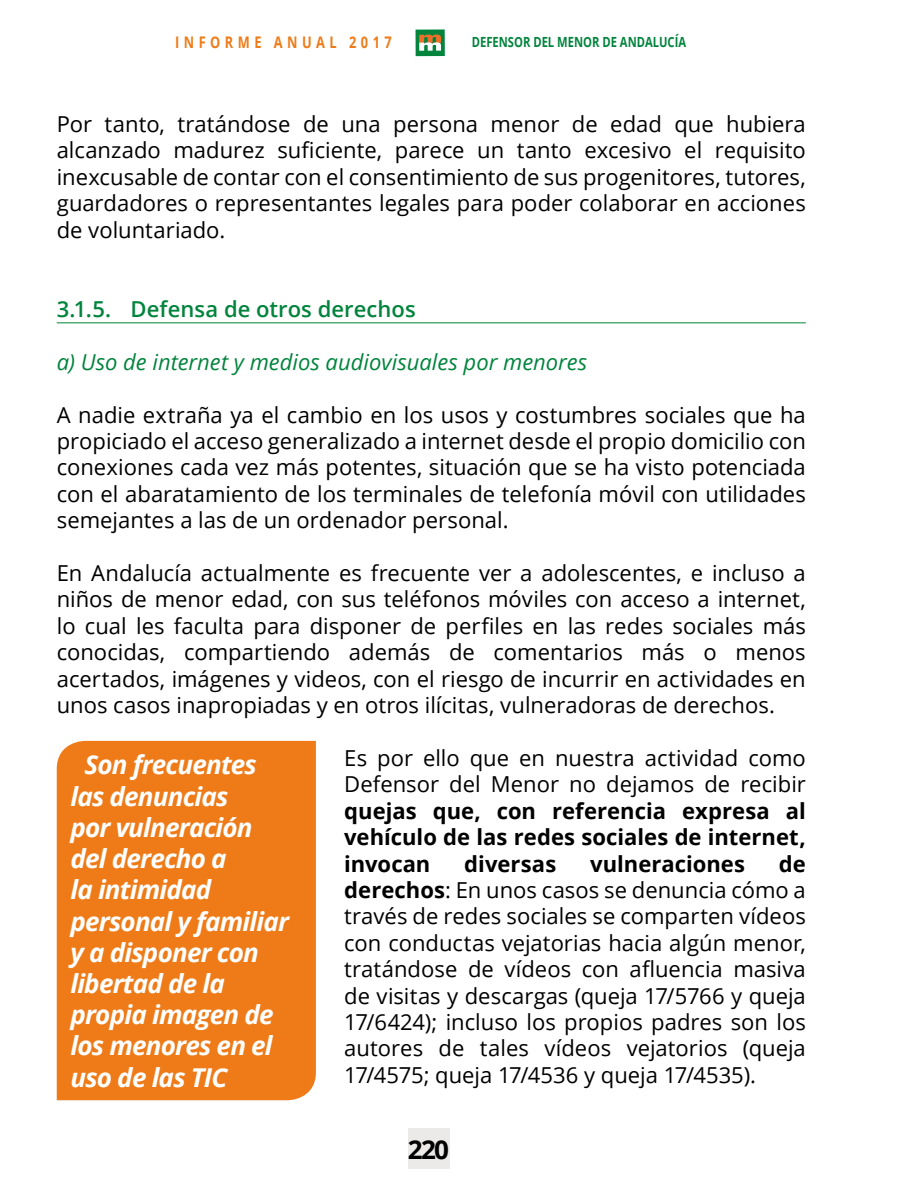
<style>
.page{position:relative;width:908px;height:1191px;background:#fff}
.page>*{position:absolute;margin:0;border:0;box-sizing:border-box;transform-origin:0 0}
.DESTACADOS{font:italic 700 26px/31.2px "Open Sans";letter-spacing:-.03em;color:#fff}
._97_Nº_PAGINA{font:700 26px "Open Sans";color:#000}
._03_NORMAL{font:22px/26.4px "Open Sans";color:#000;text-align:justify}
._03_NORMAL-2{font:700 22px/26.4px "Open Sans";color:#000;text-align:justify}
._03_NORMAL-3{font:italic 22px "Open Sans";color:#02843d}
.t1{font:600 22px "Open Sans";letter-spacing:.005em;color:#02843d}
._96_CABECERA_NARANJA{font:700 16px "Open Sans";letter-spacing:.35em;color:#ee7b18;scale:.8 1}
._96_CABECERA_VERDE{font:700 14px "Open Sans";color:#02843d;scale:.8 1}
.s1{font-weight:400}
.s2{font-weight:700}
</style>
<div class="page">
<div style="left:408px;top:1128px;width:41px;height:41px;background:#ece9e9"></div>
<div style="left:415px;top:29px;width:29px;height:27px;background:#02843d"></div>
<svg style="left:419px;top:35px;width:22px;height:16px"></svg>
<hr style="left:57px;top:322px;width:748px;height:1px;background:#02843d">
<div style="left:56px;top:740px;width:260px;height:361px;background:#ee7b18"></div>
<p class="_96_CABECERA_NARANJA" style="left:175px;top:31px;width:272px">INFORME ANUAL 2017</p>
<p class="_96_CABECERA_VERDE" style="left:471px;top:32px;width:269px">DEFENSOR DEL MENOR DE ANDALUCÍA</p>
<p class="_03_NORMAL" style="left:57px;top:110px;width:750px">Por tanto, tratándose de una persona menor de edad que hubiera alcanzado madurez suficiente, parece un tanto excesivo el requisito inexcusable de contar con el consentimiento de sus progenitores, tutores, guardadores o representantes legales para poder colaborar en acciones de voluntariado.</p>
<p class="t1" style="left:57px;top:294px;width:360px">3.1.5. Defensa de otros derechos</p>
<p class="_03_NORMAL-3" style="left:57px;top:347px;width:531px">a) Uso de internet y medios audiovisuales por menores</p>
<p class="_03_NORMAL" style="left:57px;top:401px;width:750px">A nadie extraña ya el cambio en los usos y costumbres sociales que ha propiciado el acceso generalizado a internet desde el propio domicilio con conexiones cada vez más potentes, situación que se ha visto potenciada con el abaratamiento de los terminales de telefonía móvil con utilidades semejantes a las de un ordenador personal.</p>
<p class="_03_NORMAL" style="left:57px;top:559px;width:750px">En Andalucía actualmente es frecuente ver a adolescentes, e incluso a niños de menor edad, con sus teléfonos móviles con acceso a internet, lo cual les faculta para disponer de perfiles en las redes sociales más conocidas, compartiendo además de comentarios más o menos acertados, imágenes y videos, con el riesgo de incurrir en actividades en unos casos inapropiadas y en otros ilícitas, vulneradoras de derechos.</p>
<p class="_03_NORMAL-2" style="left:344px;top:744px;width:463px"><span class="s1">Es por ello que en nuestra actividad como Defensor del Menor no dejamos de recibir </span>quejas que, con referencia expresa al vehículo de las redes sociales de internet, invocan</p>
<p class="DESTACADOS" style="left:70px;top:748px;width:220px;text-indent:14px">Son frecuentes las denuncias<br>por vulneración del derecho a<br>la intimidad personal y familiar y a disponer con libertad de la propia imagen de los menores en el uso de las TIC</p>
<p class="_03_NORMAL" style="left:344px;top:849px;width:463px;text-indent:434px"><span class="s2">de derechos</span>: En unos casos se denuncia cómo a través de redes sociales se comparten vídeos con conductas vejatorias hacia algún menor, tratándose de vídeos con afluencia masiva de visitas y descargas (queja 17/5766 y queja 17/6424); incluso los propios padres son los autores de tales vídeos vejatorios (queja 17/4575; queja 17/4536 y queja 17/4535).</p>
<p class="_03_NORMAL-2" style="left:464px;top:849px;width:93px">diversas</p>
<p class="_03_NORMAL-2" style="left:590px;top:849px;width:156px">vulneraciones</p>
<p class="_97_Nº_PAGINA" style="left:408px;top:1131px;width:43px">220</p>
</div>
